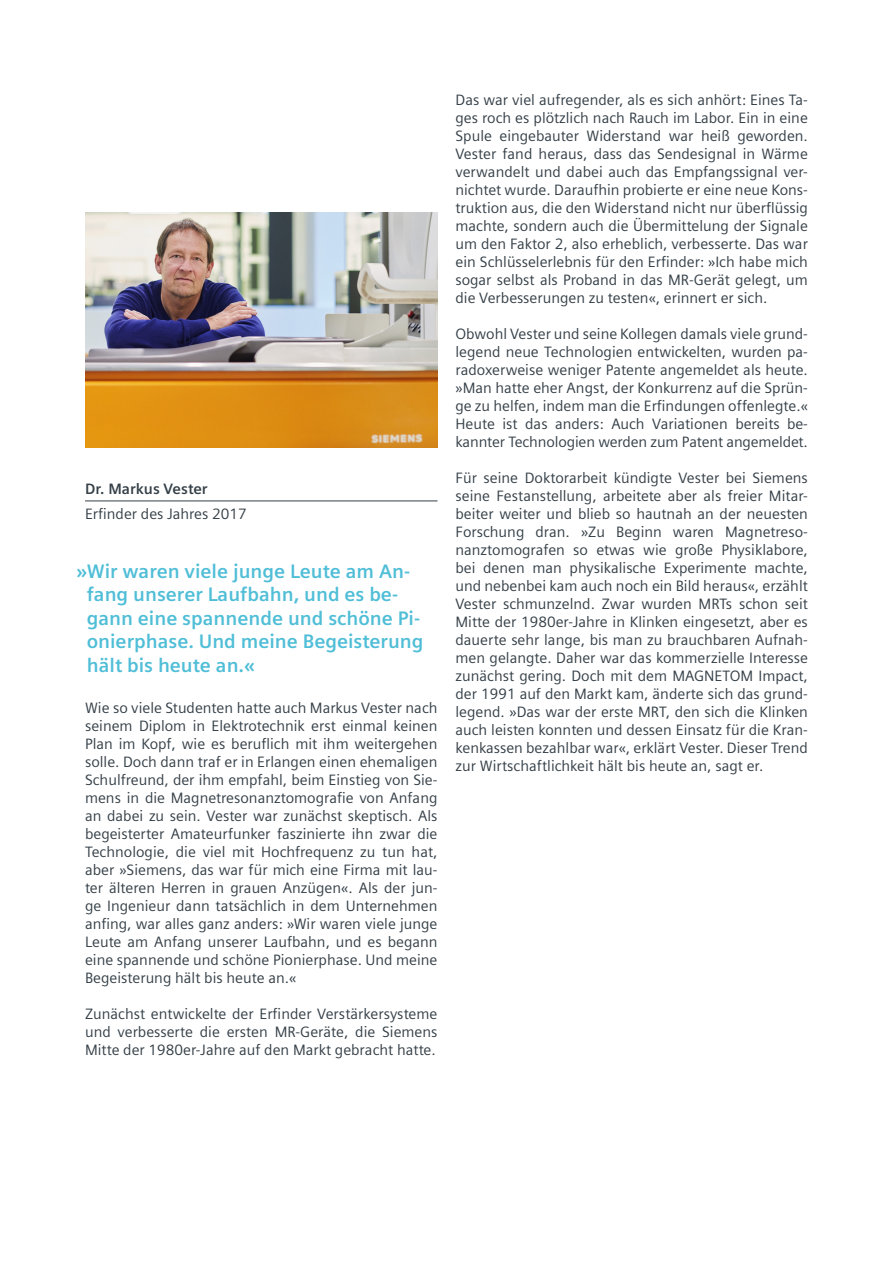
<style>
.page{position:relative;width:893px;height:1263px;background:#fff}
.page>*{position:absolute;margin:0;border:0;box-sizing:border-box;transform-origin:0 0}
._2_Zitat{font:700 19.5px/23.4px "Siemens Sans";color:#50bed7}
._2_FT_klein{font:15px/18px "Siemens Sans";color:#343f47;text-align:justify}
._2_Bezeichnung{font:15px "Siemens Sans";color:#343f47}
._2_Name{font:700 15px "Siemens Sans";color:#343f47}
</style>
<div class="page">
<hr style="left:85px;top:500px;width:352px;height:1px;background:#343f47">
<img style="left:85px;top:213px;width:352px;height:235px">
<p class="_2_Name" style="left:85px;top:480px;width:124px">Dr. Markus Vester</p>
<p class="_2_Bezeichnung" style="left:85px;top:505px;width:163px">Erfinder des Jahres 2017</p>
<p class="_2_Zitat" style="left:87px;top:560px;width:338px;text-indent:-10px">»Wir waren viele junge Leute am An&shy;fang unserer Laufbahn, und es be&shy;gann eine spannende und schöne Pi&shy;onierphase. Und meine Begeisterung hält bis heute an.«</p>
<p class="_2_FT_klein" style="left:85px;top:699px;width:354px">Wie so viele Studenten hatte auch Markus Vester nach seinem Diplom in Elektrotechnik erst einmal keinen Plan im Kopf, wie es beruflich mit ihm weitergehen solle. Doch dann traf er in Erlangen einen ehemaligen Schulfreund, der ihm empfahl, beim Einstieg von Sie&shy;mens in die Magnetresonanztomografie von Anfang an dabei zu sein. Vester war zunächst skeptisch. Als begeisterter Amateurfunker faszinierte ihn zwar die Technologie, die viel mit Hochfrequenz zu tun hat, aber »Siemens, das war für mich eine Firma mit lau&shy;ter älteren Herren in grauen Anzügen«. Als der jun&shy;ge Ingenieur dann tatsächlich in dem Unternehmen anfing, war alles ganz anders: »Wir waren viele junge Leute am Anfang unserer Laufbahn, und es begann eine spannende und schöne Pionierphase. Und meine Begeisterung hält bis heute an.«</p>
<p class="_2_FT_klein" style="left:85px;top:1005px;width:354px">Zunächst entwickelte der Erfinder Verstärkersysteme und verbesserte die ersten MR-Geräte, die Siemens Mitte der 1980er-Jahre auf den Markt gebracht hatte.</p>
<p class="_2_FT_klein" style="left:455px;top:91px;width:354px">Das war viel aufregender, als es sich anhört: Eines Ta&shy;ges roch es plötzlich nach Rauch im Labor. Ein in eine Spule eingebauter Widerstand war heiß geworden.<br>Vester fand heraus, dass das Sendesignal in Wärme verwandelt und dabei auch das Empfangssignal ver&shy;nichtet wurde. Daraufhin probierte er eine neue Kons&shy;truktion aus, die den Widerstand nicht nur überflüssig machte, sondern auch die Übermittelung der Signale um den Faktor 2, also erheblich, verbesserte. Das war ein Schlüsselerlebnis für den Erfinder: »Ich habe mich sogar selbst als Proband in das MR-Gerät gelegt, um die Verbesserungen zu testen«, erinnert er sich.</p>
<p class="_2_FT_klein" style="left:455px;top:325px;width:354px">Obwohl Vester und seine Kollegen damals viele grund&shy;legend neue Technologien entwickelten, wurden pa&shy;radoxerweise weniger Patente angemeldet als heute. »Man hatte eher Angst, der Konkurrenz auf die Sprün&shy;ge zu helfen, indem man die Erfindungen offenlegte.« Heute ist das anders: Auch Variationen bereits be&shy;kannter Technologien werden zum Patent angemeldet.</p>
<p class="_2_FT_klein" style="left:455px;top:469px;width:354px">Für seine Doktorarbeit kündigte Vester bei Siemens seine Festanstellung, arbeitete aber als freier Mitar&shy;beiter weiter und blieb so hautnah an der neuesten Forschung dran. »Zu Beginn waren Magnetreso&shy;nanztomografen so etwas wie große Physiklabore, bei denen man physikalische Experimente machte, und nebenbei kam auch noch ein Bild heraus«, erzählt Vester schmunzelnd. Zwar wurden MRTs schon seit Mitte der 1980er-Jahre in Klinken eingesetzt, aber es dauerte sehr lange, bis man zu brauchbaren Aufnah&shy;men gelangte. Daher war das kommerzielle Interesse zunächst gering. Doch mit dem MAGNETOM Impact, der 1991 auf den Markt kam, änderte sich das grund&shy;legend. »Das war der erste MRT, den sich die Klinken auch leisten konnten und dessen Einsatz für die Kran&shy;kenkassen bezahlbar war«, erklärt Vester. Dieser Trend zur Wirtschaftlichkeit hält bis heute an, sagt er.</p>
</div>
